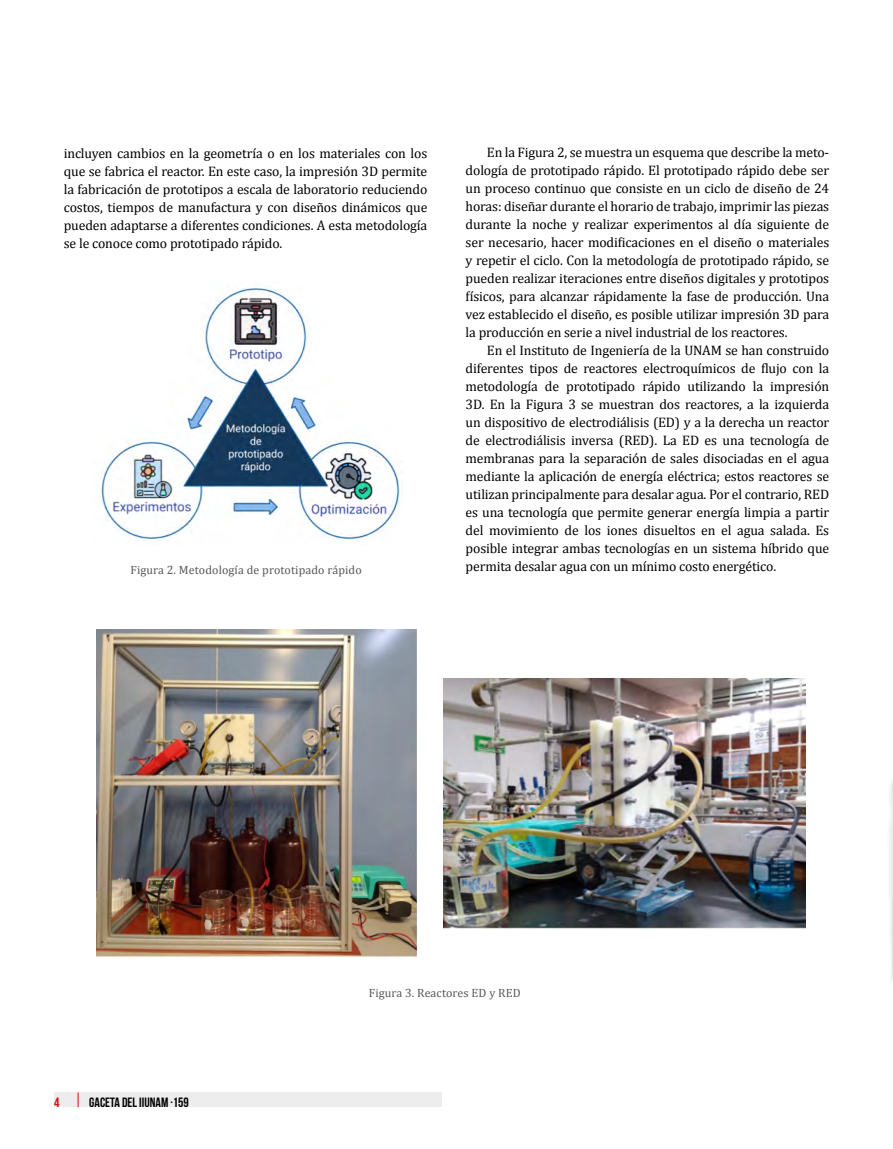
<style>
.page{position:relative;width:893px;height:1149px;background:#fff}
.page>*{position:absolute;margin:0;border:0;box-sizing:border-box;transform-origin:0 0}
.t1{font:13.8px/18px "Cambria";letter-spacing:-.01em;color:#000;text-align:justify}
.t2{font:700 13.5px "Bebas Neue";color:#000}
.t3{font:700 13.5px "Bebas Neue";color:#dc0c15}
.t4{font:12px "Cambria";letter-spacing:.01em;color:#585856}
</style>
<div class="page">
<div style="left:54px;top:1092px;width:388px;height:14px;background:#ededed"></div>
<div style="left:888px;top:772px;width:5px;height:216px;background:#f4f4f4"></div>
<img style="left:101px;top:286px;width:301px;height:255px">
<img style="left:96px;top:629px;width:322px;height:328px">
<img style="left:443px;top:678px;width:362px;height:250px">
<p class="t1" style="left:64px;top:144px;width:365px">incluyen cambios en la geometría o en los materiales con los que se fabrica el reactor. En este caso, la impresión 3D permite la fabricación de prototipos a escala de laboratorio reduciendo costos, tiempos de manufactura y con diseños dinámicos que pueden adaptarse a diferentes condiciones. A esta metodología se le conoce como prototipado rápido.</p>
<p class="t4" style="left:130px;top:562px;width:233px">Figura 2. Metodología de prototipado rápido</p>
<p class="t1" style="left:466px;top:143px;width:365px;text-indent:21px">En la Figura 2, se muestra un esquema que describe la meto&shy;dología de prototipado rápido. El prototipado rápido debe ser un proceso continuo que consiste en un ciclo de diseño de 24 horas: diseñar durante el horario de trabajo, imprimir las piezas durante la noche y realizar experimentos al día siguiente de ser necesario, hacer modificaciones en el diseño o materiales y repetir el ciclo. Con la metodología de prototipado rápido, se pueden realizar iteraciones entre diseños digitales y prototipos físicos, para alcanzar rápidamente la fase de producción. Una vez establecido el diseño, es posible utilizar impresión 3D para la producción en serie a nivel industrial de los reactores.</p>
<p class="t1" style="left:466px;top:341px;width:365px;text-indent:21px">En el Instituto de Ingeniería de la UNAM se han construido diferentes tipos de reactores electroquímicos de flujo con la metodología de prototipado rápido utilizando la impresión 3D. En la Figura 3 se muestran dos reactores, a la izquierda un dispositivo de electrodiálisis (ED) y a la derecha un reactor de electrodiálisis inversa (RED). La ED es una tecnología de membranas para la separación de sales disociadas en el agua mediante la aplicación de energía eléctrica; estos reactores se utilizan principalmente para desalar agua. Por el contrario, RED es una tecnología que permite generar energía limpia a partir del movimiento de los iones disueltos en el agua salada. Es posible integrar ambas tecnologías en un sistema híbrido que permita desalar agua con un mínimo costo energético.</p>
<p class="t3" style="left:54px;top:1094px;width:7px">4</p>
<p class="t2" style="left:89px;top:1094px;width:101px">GACETA DEL IIUNAM ·159</p>
<p class="t4" style="left:369px;top:985px;width:154px">Figura 3. Reactores ED y RED</p>
</div>
